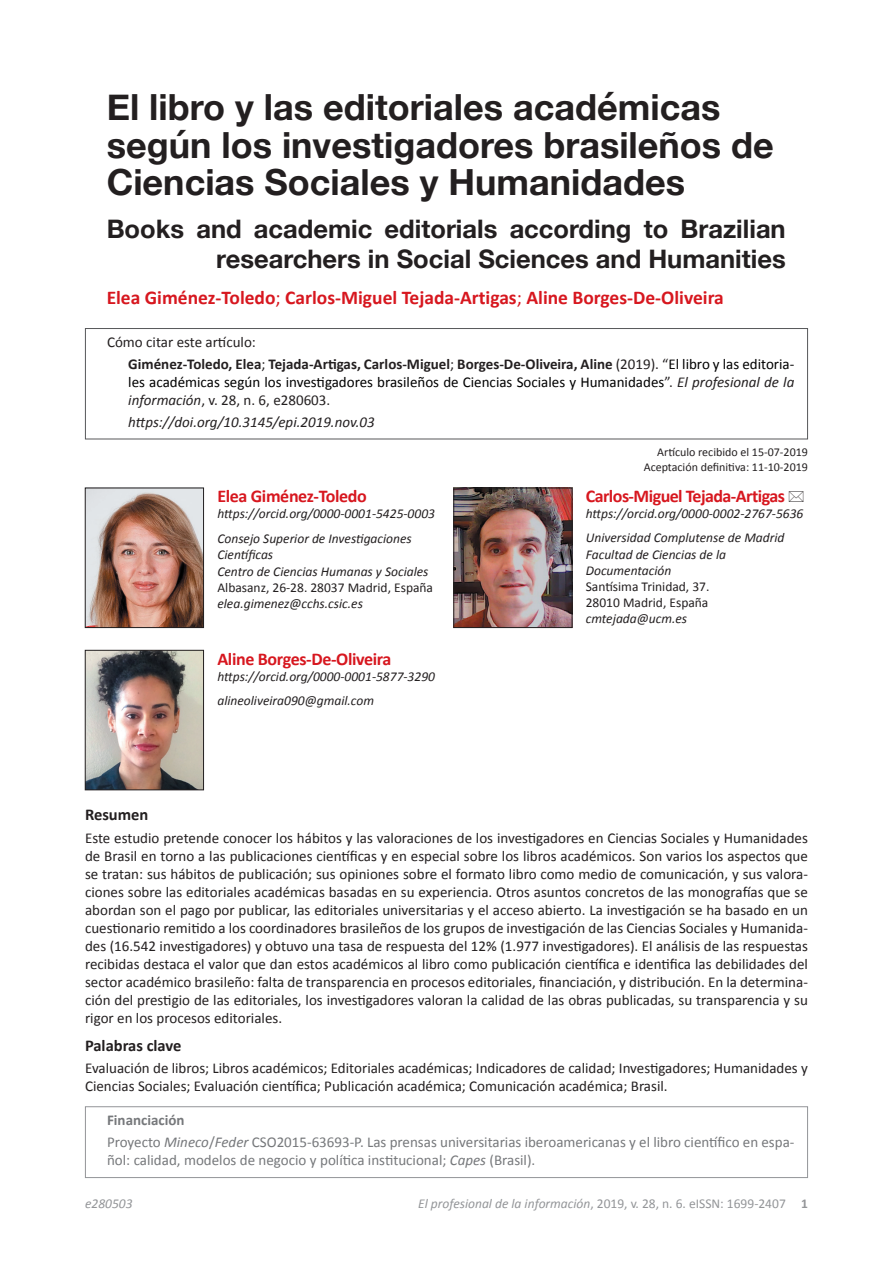
<style>
.page{position:relative;width:893px;height:1263px;background:#fff}
.page>*{position:absolute;margin:0;border:0;box-sizing:border-box;transform-origin:0 0}
.t1{font:700 36px/37.5px "Helvetica Neue";color:#231f20}
.t2{font:700 25.5px/30px "Helvetica Neue";color:#231f20;text-align:right}
.t3{font:700 19.5px "Calibri";color:#d7171f}
.t4{font:700 18px "Calibri";letter-spacing:-.03em;color:#d7171f}
.t5{font:700 16.5px "Calibri";color:#231f20}
.t6{font:15px/18px "Calibri";color:#231f20;text-align:justify}
.t7{font:15px/22.2px "Calibri";color:#76787b}
.t8{font:700 15px/22.2px "Calibri";color:#231f20}
.t9{font:15px/18px "Calibri";color:#000}
.t10{font:italic 15px "Calibri";color:#231f20}
.t11{font:italic 13.5px/24.8px "Calibri";color:#231f20}
.t12{font:13.5px/16.2px "Calibri";color:#231f20}
.t13{font:13.5px "Calibri";color:#939598}
.t14{font:italic 13.5px "Calibri";color:#939598}
.t15{font:12px/14.4px "Calibri";color:#231f20;text-align:right}
.s1{font-weight:400}
.s2{font-weight:400;color:#000}
.s3{color:#231f20}
.s4{font-style:italic;color:#231f20}
.s5{font-weight:700}
.s6{font-style:italic}
</style>
<div class="page">
<div style="left:85px;top:328px;width:723px;height:111px;border:1px solid #57585a"></div>
<img style="left:87px;top:490px;width:115px;height:136px">
<div style="left:85px;top:488px;width:119px;height:140px;border:1px solid #231f20"></div>
<img style="left:455px;top:490px;width:115px;height:136px">
<div style="left:453px;top:488px;width:119px;height:140px;border:1px solid #231f20"></div>
<img style="left:87px;top:652px;width:115px;height:136px">
<div style="left:85px;top:650px;width:119px;height:140px;border:1px solid #231f20"></div>
<div style="left:85px;top:1106px;width:723px;height:72px;border:1px solid #939598"></div>
<h1 class="t1" style="left:107px;top:90px;width:669px">El libro y las editoriales académicas según los investigadores brasileños de<br>Ciencias Sociales y Humanidades</h1>
<h2 class="t2" style="left:107px;top:214px;width:681px">Books and academic editorials according to Brazilian researchers in Social Sciences and Humanities</h2>
<h3 class="t3" style="left:107px;top:285px;width:619px">Elea Giménez-Toledo<span class="s1">;</span> Carlos-Miguel Tejada-Artigas<span class="s1">;</span> Aline Borges-De-Oliveira</h3>
<p class="t8" style="left:128px;top:330px;width:668px;text-indent:-21px"><span class="s1">Cómo citar este artículo:<br></span>Giménez-Toledo, Elea<span class="s1">;</span> Tejada-Artigas, Carlos-Miguel<span class="s1">;</span> Borges-De-Oliveira, Aline <span class="s1">(2019). “</span><span class="s2">El libro y las editoria-</span></p>
<p class="t9" style="left:128px;top:373px;width:668px">les académicas según los investigadores brasileños de Ciencias Sociales y Humanidades<span class="s3">”.</span> <span class="s4">El profesional de la información</span><span class="s3">, v. 28, n. 6, e280603.</span></p>
<p class="t10" style="left:128px;top:412px;width:248px">https://doi.org/10.3145/epi.2019.nov.03</p>
<p class="t15" style="left:644px;top:445px;width:166px">Artículo recibido el 15-07-2019<br>Aceptación definitiva: 11-10-2019</p>
<p class="t4" style="left:217px;top:485px;width:151px">Elea Giménez-Toledo</p>
<p class="t11" style="left:217px;top:501px;width:219px">https://orcid.org/0000-0001-5425-0003<br>Consejo Superior de Investigaciones</p>
<p class="t11" style="left:217px;top:546px;width:213px;line-height:16.2px">Científicas<br>Centro de Ciencias Humanas y Sociales</p>
<p class="t12" style="left:217px;top:579px;width:217px">Albasanz, 26-28. 28037 Madrid, España</p>
<p class="t11" style="left:217px;top:591px;width:147px">elea.gimenez@cchs.csic.es</p>
<p class="t4" style="left:217px;top:647px;width:175px">Aline Borges-De-Oliveira</p>
<p class="t11" style="left:217px;top:663px;width:219px">https://orcid.org/0000-0001-5877-3290 alineoliveira090@gmail.com</p>
<p class="t4" style="left:586px;top:484px;width:201px">Carlos-Miguel Tejada-Artigas</p>
<p class="t11" style="left:586px;top:500px;width:219px">https://orcid.org/0000-0002-2767-5636<br>Universidad Complutense de Madrid</p>
<p class="t11" style="left:586px;top:545px;width:142px;line-height:16.2px">Facultad de Ciencias de la<br>Documentación</p>
<p class="t12" style="left:586px;top:578px;width:125px">Santísima Trinidad, 37.<br>28010 Madrid, España</p>
<p class="t11" style="left:586px;top:606px;width:103px">cmtejada@ucm.es</p>
<p class="t5" style="left:85px;top:804px;width:65px">Resumen</p>
<p class="t6" style="left:85px;top:829px;width:724px">Este estudio pretende conocer los hábitos y las valoraciones de los investigadores en Ciencias Sociales y Humanidades de Brasil en torno a las publicaciones científicas y en especial sobre los libros académicos. Son varios los aspectos que se tratan: sus hábitos de publicación; sus opiniones sobre el formato libro como medio de comunicación, y sus valora&shy;ciones sobre las editoriales académicas basadas en su experiencia. Otros asuntos concretos de las monografías que se abordan son el pago por publicar, las editoriales universitarias y el acceso abierto. La investigación se ha basado en un cuestionario remitido a los coordinadores brasileños de los grupos de investigación de las Ciencias Sociales y Humanida&shy;des (16.542 investigadores) y obtuvo una tasa de respuesta del 12% (1.977 investigadores). El análisis de las respuestas recibidas destaca el valor que dan estos académicos al libro como publicación científica e identifica las debilidades del sector académico brasileño: falta de transparencia en procesos editoriales, financiación, y distribución. En la determina&shy;ción del prestigio de las editoriales, los investigadores valoran la calidad de las obras publicadas, su transparencia y su rigor en los procesos editoriales.</p>
<p class="t5" style="left:85px;top:1035px;width:98px">Palabras clave</p>
<p class="t6" style="left:85px;top:1059px;width:724px">Evaluación de libros; Libros académicos; Editoriales académicas; Indicadores de calidad; Investigadores; Humanidades y<br>Ciencias Sociales; Evaluación científica; Publicación académica; Comunicación académica; Brasil.</p>
<p class="t7" style="left:107px;top:1109px;width:689px"><span class="s5">Financiación<br></span>Proyecto <span class="s6">Mineco</span>/<span class="s6">Feder</span> CSO2015-63693-P. Las prensas universitarias iberoamericanas y el libro científico en espa-</p>
<p class="t7" style="left:107px;top:1149px;width:430px">ñol: calidad, modelos de negocio y política institucional; <span class="s6">Capes</span> (Brasil).</p>
<p class="t14" style="left:85px;top:1194px;width:49px">e280503</p>
<p class="t13" style="left:418px;top:1194px;width:391px"><span class="s6">El profesional de la información</span>, 2019, v. 28, n. 6. eISSN: 1699-2407 <span class="s5">1</span></p>
</div>
